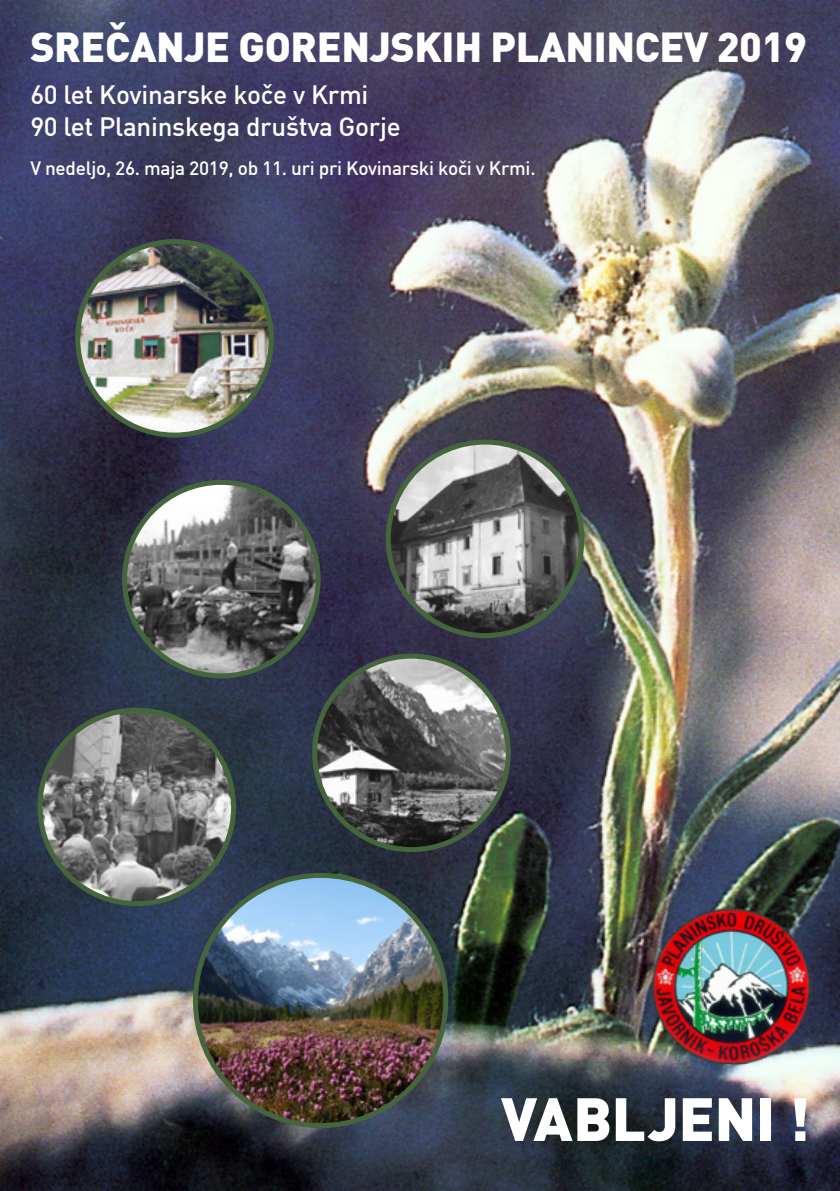
<style>
.page{position:relative;width:840px;height:1191px;background:#fff}
.page>*{position:absolute;margin:0;border:0;box-sizing:border-box;transform-origin:0 0}
.t1{font:900 60px "DINCE";letter-spacing:-.01em;color:#fff}
.t2{font:900 41px "DINCE";letter-spacing:-.01em;color:#fff}
.t3{font:500 26px/31.2px "DINCE";letter-spacing:-.01em;color:#fff}
.t4{font:500 19px "DINCE";letter-spacing:-.015em;color:#fff}
</style>
<div class="page">
<img style="left:0;top:0;width:839px;height:1191px">
<img style="left:124px;top:482px;width:194px;height:194px;border-radius:97px">
<div style="left:122px;top:480px;width:198px;height:198px;border:5px solid #45653c;border-radius:50%"></div>
<img style="left:388px;top:442px;width:193px;height:193px;border-radius:97px">
<div style="left:385px;top:439px;width:199px;height:199px;border:5px solid #45653c;border-radius:50%"></div>
<img style="left:195px;top:875px;width:250px;height:250px;border-radius:125px">
<img style="left:40px;top:710px;width:193px;height:193px;border-radius:97px">
<div style="left:37px;top:707px;width:199px;height:199px;border:5px solid #45653c;border-radius:50%"></div>
<img style="left:78px;top:242px;width:193px;height:193px;border-radius:97px">
<div style="left:75px;top:239px;width:199px;height:198px;border:5px solid #45653c;border-radius:50%"></div>
<img style="left:314px;top:656px;width:194px;height:193px;border-radius:97px">
<div style="left:312px;top:653px;width:198px;height:199px;border:5px solid #45653c;border-radius:50%"></div>
<img style="left:652px;top:906px;width:159px;height:157px">
<h2 class="t2" style="left:30px;top:19px;width:777px">SREČANJE GORENJSKIH PLANINCEV 2019</h2>
<p class="t3" style="left:30px;top:78px;width:372px">60 let Kovinarske koče v Krmi<br>90 let Planinskega društva Gorje</p>
<p class="t4" style="left:30px;top:156px;width:506px">V nedeljo, 26. maja 2019, ob 11. uri pri Kovinarski koči v Krmi.</p>
<h1 class="t1" style="left:501px;top:1078px;width:310px">VABLJENI !</h1>
</div>
